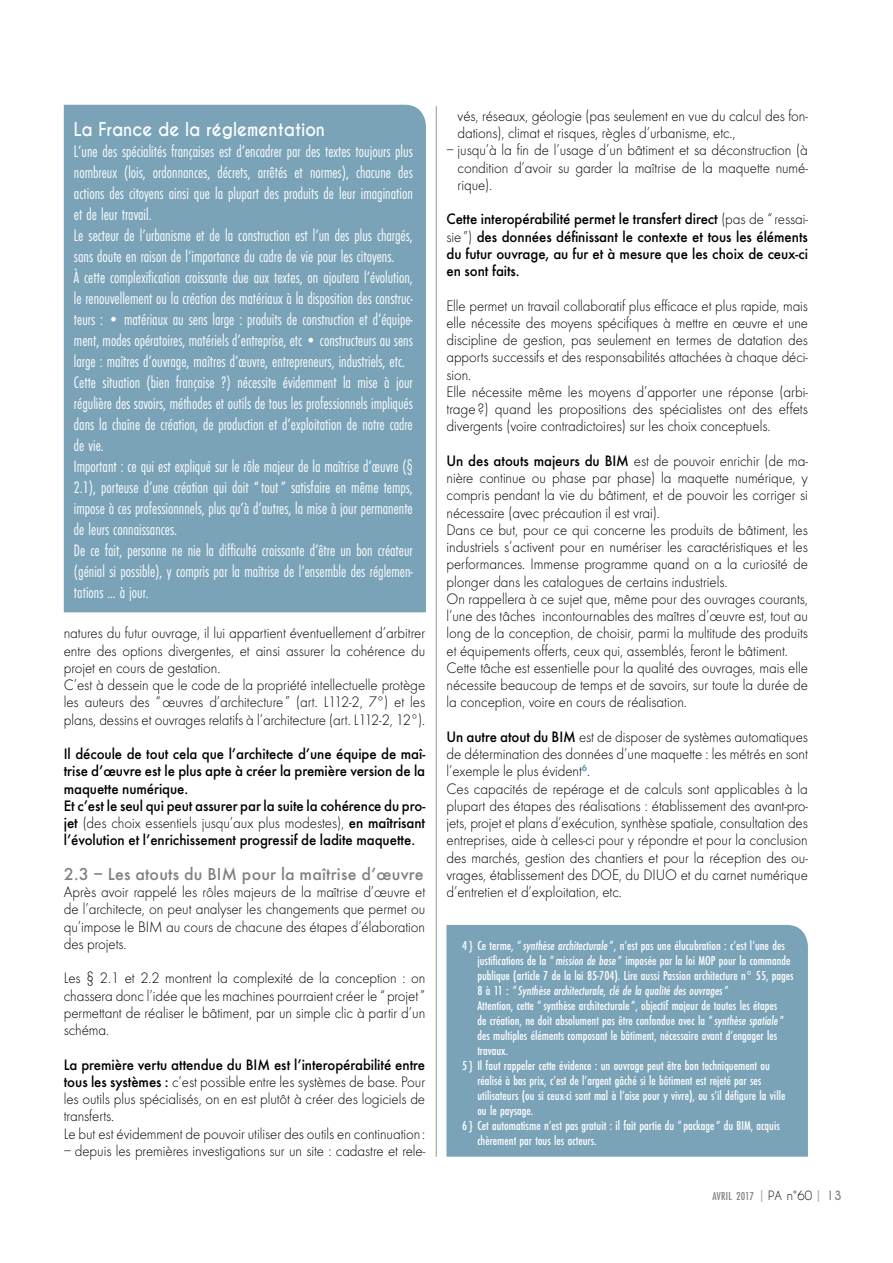
<style>
.page{position:relative;width:893px;height:1263px;background:#fff}
.page>*{position:absolute;margin:0;border:0;box-sizing:border-box;transform-origin:0 0}
.t1{font:500 18px "Futura EF";letter-spacing:.01em;color:#808285}
.t2{font:700 18px "Caviar Dreams";color:#fff;scale:.91 1}
.t3{font:300 condensed 17.25px/21px "Futura EF";color:#fff;scale:.95 1}
.t4{font:300 15.75px/17.2px "Futura EF";letter-spacing:-.005em;color:#000;scale:.95 1}
.t5{font:500 15.75px/17.2px "Futura EF";letter-spacing:-.005em;color:#000;scale:.95 1}
.t6{font:300 15.75px/17.2px "Futura EF";letter-spacing:-.005em;color:#000;scale:.94 1}
.t7{font:500 condensed 13.5px "Futura EF";color:#fff}
.t8{font:italic 500 condensed 13.5px "Futura EF";color:#fff}
.t9{font:500 condensed 12px "Futura EF";letter-spacing:.02em;color:#808285}
.s1{font-weight:300}
.s2{font-weight:500}
.s3{font-style:italic}
.s4{font-style:normal}
.s5{color:#a7a9ac}
.s6{font-family:"Caviar Dreams";font-weight:400;font-stretch:normal;color:#000}
.s7{font-family:"Caviar Dreams";font-weight:700;font-stretch:normal}
</style>
<div class="page">
<hr style="left:436px;top:106px;width:1px;height:1051px;background:#939598">
<div style="left:446px;top:925px;width:362px;height:232px;background:#7aa3b8"></div>
<div style="left:64px;top:105px;width:362px;height:507px;background:#7aa3b8"></div>
<p class="t2" style="left:74px;top:118px;width:277px">La France de la réglementation</p>
<p class="t3" style="left:74px;top:141px;width:358px">L’une des spécialités françaises est d’encadrer par des textes toujours plus nombreux (lois, ordonnances, décrets, arrêtés et normes), chacune des actions des citoyens ainsi que la plupart des produits de leur imagination et de leur travail.<br>Le secteur de l’urbanisme et de la construction est l’un des plus chargés, sans doute en raison de l’importance du cadre de vie pour les citoyens.<br>À cette complexification croissante due aux textes, on ajoutera l’évolution, le renouvellement ou la création des matériaux à la disposition des construc&shy;teurs : • matériaux au sens large : produits de construction et d’équipe&shy;ment, modes opératoires, matériels d’entreprise, etc • constructeurs au sens large : maîtres d’ouvrage, maîtres d’œuvre, entrepreneurs, industriels, etc.<br>Cette situation (bien française ?) nécessite évidemment la mise à jour régulière des savoirs, méthodes et outils de tous les professionnels impliqués dans la chaîne de création, de production et d’exploitation de notre cadre de vie.<br>Important : ce qui est expliqué sur le rôle majeur de la maîtrise d’œuvre (§ 2.1), porteuse d’une création qui doit “tout” satisfaire en même temps, impose à ces professionnnels, plus qu’à d’autres, la mise à jour permanente de leurs connaissances.<br>De ce fait, personne ne nie la difficulté croissante d’être un bon créateur (génial si possible), y compris par la maîtrise de l’ensemble des réglemen&shy;tations … à jour.</p>
<p class="t4" style="left:64px;top:625px;width:382px">natures du futur ouvrage, il lui appartient éventuellement d’arbitrer entre des options divergentes, et ainsi assurer la cohérence du projet en cours de gestation.<br>C’est à dessein que le code de la propriété intellectuelle protège les auteurs des “œuvres d’architecture” (art. L112-2, 7°) et les plans, dessins et ouvrages relatifs à l’architecture (art. L112-2, 12°).</p>
<p class="t5" style="left:64px;top:745px;width:382px">Il découle de tout cela que l’architecte d’une équipe de maî&shy;trise d’œuvre est le plus apte à créer la première version de la maquette numérique.<br>Et c’est le seul qui peut assurer par la suite la cohérence du pro&shy;jet <span class="s1">(des choix essentiels jusqu’aux plus modestes),</span> en maîtrisant l’évolution et l’enrichissement progressif de ladite maquette.</p>
<p class="t1" style="left:64px;top:863px;width:361px">2.3 – Les atouts du BIM pour la maîtrise d’œuvre</p>
<p class="t4" style="left:64px;top:884px;width:382px;text-align:justify">Après avoir rappelé les rôles majeurs de la maîtrise d’œuvre et de l’architecte, on peut analyser les changements que permet ou qu’impose le BIM au cours de chacune des étapes d’élaboration des projets.</p>
<p class="t4" style="left:64px;top:970px;width:382px;text-align:justify">Les § 2.1 et 2.2 montrent la complexité de la conception : on chassera donc l’idée que les machines pourraient créer le “projet” permettant de réaliser le bâtiment, par un simple clic à partir d’un schéma.</p>
<p class="t4" style="left:64px;top:1056px;width:382px"><span class="s2">La première vertu attendue du BIM est l’interopérabilité entre tous les systèmes :</span> c’est possible entre les systèmes de base. Pour les outils plus spécialisés, on en est plutôt à créer des logiciels de transferts.<br>Le but est évidemment de pouvoir utiliser des outils en continuation :</p>
<p class="t4" style="left:64px;top:1142px;width:382px">– depuis les premières investigations sur un site : cadastre et rele-</p>
<p class="t4" style="left:458px;top:107px;width:370px">vés, réseaux, géologie (pas seulement en vue du calcul des fon&shy;dations), climat et risques, règles d’urbanisme, etc.,</p>
<p class="t4" style="left:458px;top:142px;width:370px;text-align:justify;text-indent:-11px">– jusqu’à la fin de l’usage d’un bâtiment et sa déconstruction (à condition d’avoir su garder la maîtrise de la maquette numé&shy;rique).</p>
<p class="t5" style="left:446px;top:210px;width:382px;text-align:justify">Cette interopérabilité permet le transfert direct <span class="s1">(pas de “ressai&shy;sie”)</span> des données définissant le contexte et tous les éléments du futur ouvrage, au fur et à mesure que les choix de ceux-ci en sont faits.</p>
<p class="t6" style="left:446px;top:297px;width:386px">Elle permet un travail collaboratif plus efficace et plus rapide, mais elle nécessite des moyens spécifiques à mettre en œuvre et une discipline de gestion, pas seulement en termes de datation des apports successifs et des responsabilités attachées à chaque déci&shy;sion.<br>Elle nécessite même les moyens d’apporter une réponse (arbi&shy;trage?) quand les propositions des spécialistes ont des effets divergents (voire contradictoires) sur les choix conceptuels.</p>
<p class="t4" style="left:446px;top:452px;width:382px"><span class="s2">Un des atouts majeurs du BIM</span> est de pouvoir enrichir (de ma&shy;nière continue ou phase par phase) la maquette numérique, y compris pendant la vie du bâtiment, et de pouvoir les corriger si nécessaire (avec précaution il est vrai).<br>Dans ce but, pour ce qui concerne les produits de bâtiment, les industriels s’activent pour en numériser les caractéristiques et les performances. Immense programme quand on a la curiosité de plonger dans les catalogues de certains industriels.<br>On rappellera à ce sujet que, même pour des ouvrages courants, l’une des tâches incontournables des maîtres d’œuvre est, tout au long de la conception, de choisir, parmi la multitude des produits et équipements offerts, ceux qui, assemblés, feront le bâtiment.<br>Cette tâche est essentielle pour la qualité des ouvrages, mais elle nécessite beaucoup de temps et de savoirs, sur toute la durée de la conception, voire en cours de réalisation.</p>
<p class="t4" style="left:446px;top:728px;width:382px"><span class="s2">Un autre atout du BIM</span> est de disposer de systèmes automatiques de détermination des données d’une maquette : les métrés en sont l’exemple le plus évident<sup>6</sup>.<br>Ces capacités de repérage et de calculs sont applicables à la plupart des étapes des réalisations : établissement des avant-pro&shy;jets, projet et plans d’exécution, synthèse spatiale, consultation des entreprises, aide à celles-ci pour y répondre et pour la conclusion des marchés, gestion des chantiers et pour la réception des ou&shy;vrages, établissement des DOE, du DIUO et du carnet numérique d’entretien et d’exploitation, etc.</p>
<p class="t7" style="left:462px;top:938px;width:324px">4} Ce terme, “<span class="s3">synthèse architecturale</span>”, n’est pas une élucubration : c’est l’une des</p>
<p class="t7" style="left:477px;top:953px;width:315px">justifications de la “<span class="s3">mission de base</span>” imposée par la loi MOP pour la commande</p>
<p class="t7" style="left:477px;top:968px;width:318px">publique (article 7 de la loi 85-704). Lire aussi Passion architecture n° 55, pages</p>
<p class="t8" style="left:477px;top:983px;width:253px"><span class="s4">8 à 11 :</span> “Synthèse architecturale, clé de la qualité des ouvrages<span class="s4">”</span></p>
<p class="t7" style="left:477px;top:998px;width:301px">Attention, cette “synthèse architecturale”, objectif majeur de toutes les étapes</p>
<p class="t7" style="left:477px;top:1013px;width:308px">de création, ne doit absolument pas être confondue avec la “<span class="s3">synthèse spatiale</span>”</p>
<p class="t7" style="left:477px;top:1028px;width:301px">des multiples éléments composant le bâtiment, nécessaire avant d’engager les</p>
<p class="t7" style="left:477px;top:1043px;width:32px">travaux.</p>
<p class="t7" style="left:462px;top:1058px;width:309px">5} Il faut rappeler cette évidence : un ouvrage peut être bon techniquement ou</p>
<p class="t7" style="left:477px;top:1073px;width:285px">réalisé à bas prix, c’est de l’argent gâché si le bâtiment est rejeté par ses</p>
<p class="t7" style="left:477px;top:1088px;width:310px">utilisateurs (ou si ceux-ci sont mal à l’aise pour y vivre), ou s’il défigure la ville</p>
<p class="t7" style="left:477px;top:1103px;width:58px">ou le paysage.</p>
<p class="t7" style="left:462px;top:1118px;width:319px">6} Cet automatisme n’est pas gratuit : il fait partie du “package” du BIM, acquis</p>
<p class="t7" style="left:477px;top:1133px;width:121px">chèrement par tous les acteurs.</p>
<p class="t9" style="left:712px;top:1189px;width:131px">avril 2017 <span class="s5">|</span> <span class="s6">PA n°60</span> <span class="s5">|</span> <span class="s7">13</span></p>
</div>
